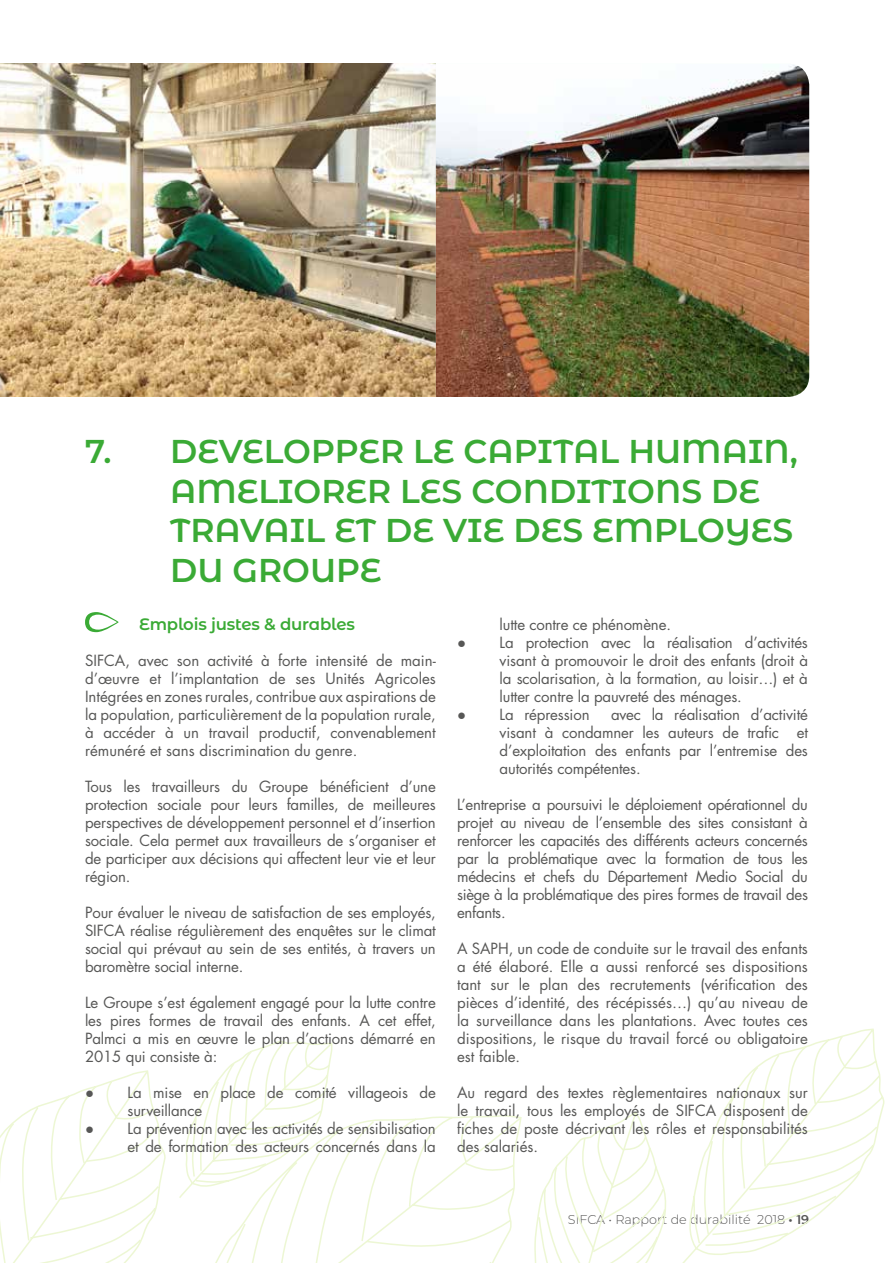
<style>
.page{position:relative;width:893px;height:1263px;background:#fff}
.page>*{position:absolute;margin:0;border:0;box-sizing:border-box;transform-origin:0 0}
.t1{font:600 33px/39.6px "Montserrat Alternates";color:#3aaa35}
.t2{font:600 16.5px "Montserrat Alternates";letter-spacing:-.01em;color:#3aaa35}
.t3{font:15px/18px "Futura Std";letter-spacing:-.01em;color:#575756;text-align:justify}
.t4{font:300 12.75px "Montserrat";color:#575756}
.s1{font-family:"Arial"}
.s2{font-weight:600}
</style>
<div class="page">
<svg style="left:0;top:1028px;width:885px;height:235px"></svg>
<img style="left:0;top:64px;width:436px;height:333px">
<svg style="left:85px;top:612px;width:34px;height:20px"></svg>
<img style="left:436px;top:64px;width:373px;height:333px">
<h1 class="t1" style="left:170px;top:430px;width:629px;text-indent:-85px">7. DEVELOPPER LE CAPITAL HUMAIN,<br>AMELIORER LES CONDITIONS DE<br>TRAVAIL ET DE VIE DES EMPLOYES<br>DU GROUPE</h1>
<p class="t2" style="left:139px;top:612px;width:217px">Emplois justes &amp; durables</p>
<p class="t3" style="left:85px;top:652px;width:352px">SIFCA, avec son activité à forte intensité de main&shy;d’œuvre et l’implantation de ses Unités Agricoles Intégrées en zones rurales, contribue aux aspirations de la population, particulièrement de la population rurale, à accéder à un travail productif, convenablement rémunéré et sans discrimination du genre.</p>
<p class="t3" style="left:85px;top:778px;width:352px">Tous les travailleurs du Groupe bénéficient d’une protection sociale pour leurs familles, de meilleures perspectives de développement personnel et d’insertion sociale. Cela permet aux travailleurs de s’organiser et de participer aux décisions qui affectent leur vie et leur région.</p>
<p class="t3" style="left:85px;top:904px;width:352px">Pour évaluer le niveau de satisfaction de ses employés, SIFCA réalise régulièrement des enquêtes sur le climat social qui prévaut au sein de ses entités, à travers un baromètre social interne.</p>
<p class="t3" style="left:85px;top:994px;width:352px">Le Groupe s’est également engagé pour la lutte contre les pires formes de travail des enfants. A cet effet, Palmci a mis en œuvre le plan d’actions démarré en 2015 qui consiste à:</p>
<p class="t3" style="left:128px;top:1084px;width:310px;text-indent:-43px"><span class="s1">●</span> La mise en place de comité villageois de surveillance</p>
<p class="t3" style="left:85px;top:1120px;width:352px;text-align:right"><span class="s1">●</span> La prévention avec les activités de sensibilisation et de formation des acteurs concernés dans la</p>
<p class="t3" style="left:500px;top:616px;width:173px">lutte contre ce phénomène.</p>
<p class="t3" style="left:500px;top:634px;width:310px;text-indent:-43px"><span class="s1">●</span> La protection avec la réalisation d’activités visant à promouvoir le droit des enfants (droit à la scolarisation, à la formation, au loisir…) et à lutter contre la pauvreté des ménages.</p>
<p class="t3" style="left:457px;top:706px;width:134px"><span class="s1">●</span> La répression</p>
<p class="t3" style="left:500px;top:706px;width:310px;text-indent:111px">avec la réalisation d’activité visant à condamner les auteurs de trafic et d’exploitation des enfants par l’entremise des autorités compétentes.</p>
<p class="t3" style="left:457px;top:796px;width:352px">L’entreprise a poursuivi le déploiement opérationnel du projet au niveau de l’ensemble des sites consistant à renforcer les capacités des différents acteurs concernés par la problématique avec la formation de tous les médecins et chefs du Département Medio Social du siège à la problématique des pires formes de travail des enfants.</p>
<p class="t3" style="left:457px;top:940px;width:352px">A SAPH, un code de conduite sur le travail des enfants a été élaboré. Elle a aussi renforcé ses dispositions tant sur le plan des recrutements (vérification des pièces d’identité, des récépissés…) qu’au niveau de la surveillance dans les plantations. Avec toutes ces dispositions, le risque du travail forcé ou obligatoire est faible.</p>
<p class="t3" style="left:457px;top:1084px;width:352px">Au regard des textes règlementaires nationaux sur le travail, tous les employés de SIFCA disposent de fiches de poste décrivant les rôles et responsabilités des salariés.</p>
<p class="t4" style="left:568px;top:1211px;width:243px">SIFCA • Rapport de durabilité 2018 <span class="s2">• 19</span></p>
</div>
